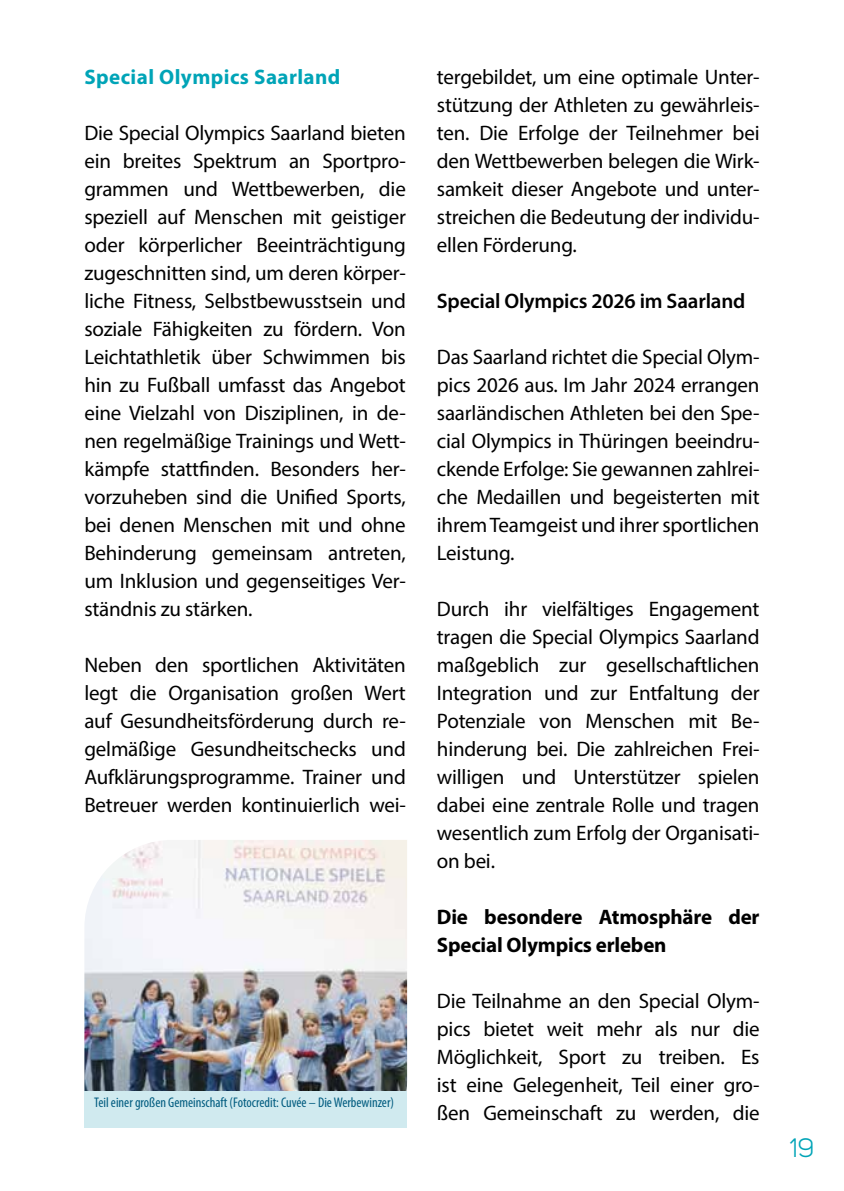
<style>
.page{position:relative;width:844px;height:1191px;background:#fff}
.page>*{position:absolute;margin:0;border:0;box-sizing:border-box;transform-origin:0 0}
.t1{font:26.25px "Uni Sans";color:#00a4b7}
.t2{font:21px/28px "Myriad Pro";letter-spacing:-.01em;color:#000;text-align:justify}
.t3{font:700 21px/28px "Myriad Pro";letter-spacing:-.01em;color:#000}
.t4{font:600 21px "Myriad Pro";letter-spacing:-.01em;color:#000}
.t5{font:700 21px "Myriad Pro";letter-spacing:.02em;color:#00a4b7}
.t6{font:condensed 14px "Myriad Pro";color:#005b7f}
</style>
<div class="page">
<img style="left:84px;top:840px;width:323px;height:250px">
<div style="left:84px;top:1090px;width:323px;height:37px;background:#d0eaef"></div>
<p class="t5" style="left:84px;top:64px;width:257px">Special Olympics Saarland</p>
<p class="t2" style="left:84px;top:119px;width:323px">Die Special Olympics Saarland bieten ein breites Spektrum an Sportpro&shy;grammen und Wettbewerben, die speziell auf Menschen mit geistiger oder körperlicher Beeinträchtigung zugeschnitten sind, um deren körper&shy;liche Fitness, Selbstbewusstsein und soziale Fähigkeiten zu fördern. Von Leichtathletik über Schwimmen bis hin zu Fußball umfasst das Angebot eine Vielzahl von Disziplinen, in de&shy;nen regelmäßige Trainings und Wett&shy;kämpfe stattfinden. Besonders her&shy;vorzuheben sind die Unified Sports, bei denen Menschen mit und ohne Behinderung gemeinsam antreten, um Inklusion und gegenseitiges Ver&shy;ständnis zu stärken.</p>
<p class="t2" style="left:84px;top:651px;width:323px">Neben den sportlichen Aktivitäten legt die Organisation großen Wert auf Gesundheitsförderung durch re&shy;gelmäßige Gesundheitschecks und Aufklärungsprogramme. Trainer und Betreuer werden kontinuierlich wei-</p>
<p class="t6" style="left:94px;top:1093px;width:301px">Teil einer großen Gemeinschaft (Fotocredit: Cuvée – Die Werbewinzer)</p>
<p class="t2" style="left:437px;top:63px;width:324px">tergebildet, um eine optimale Unter&shy;stützung der Athleten zu gewährleis&shy;ten. Die Erfolge der Teilnehmer bei den Wettbewerben belegen die Wirk&shy;samkeit dieser Angebote und unter&shy;streichen die Bedeutung der individu&shy;ellen Förderung.</p>
<p class="t4" style="left:437px;top:288px;width:310px">Special Olympics 2026 im Saarland</p>
<p class="t2" style="left:437px;top:343px;width:324px">Das Saarland richtet die Special Olym&shy;pics 2026 aus. Im Jahr 2024 errangen saarländischen Athleten bei den Spe&shy;cial Olympics in Thüringen beeindru&shy;ckende Erfolge: Sie gewannen zahlrei&shy;che Medaillen und begeisterten mit ihrem Teamgeist und ihrer sportlichen Leistung.</p>
<p class="t2" style="left:437px;top:595px;width:324px">Durch ihr vielfältiges Engagement tragen die Special Olympics Saarland maßgeblich zur gesellschaftlichen Integration und zur Entfaltung der Potenziale von Menschen mit Be&shy;hinderung bei. Die zahlreichen Frei&shy;willigen und Unterstützer spielen dabei eine zentrale Rolle und tragen wesentlich zum Erfolg der Organisati&shy;on bei.</p>
<p class="t3" style="left:437px;top:902px;width:324px">Die besondere Atmosphäre der<br>Special Olympics erleben</p>
<p class="t2" style="left:437px;top:987px;width:324px">Die Teilnahme an den Special Olym&shy;pics bietet weit mehr als nur die Möglichkeit, Sport zu treiben. Es ist eine Gelegenheit, Teil einer gro&shy;ßen Gemeinschaft zu werden, die</p>
<p class="t1" style="left:789px;top:1132px;width:26px">19</p>
</div>
